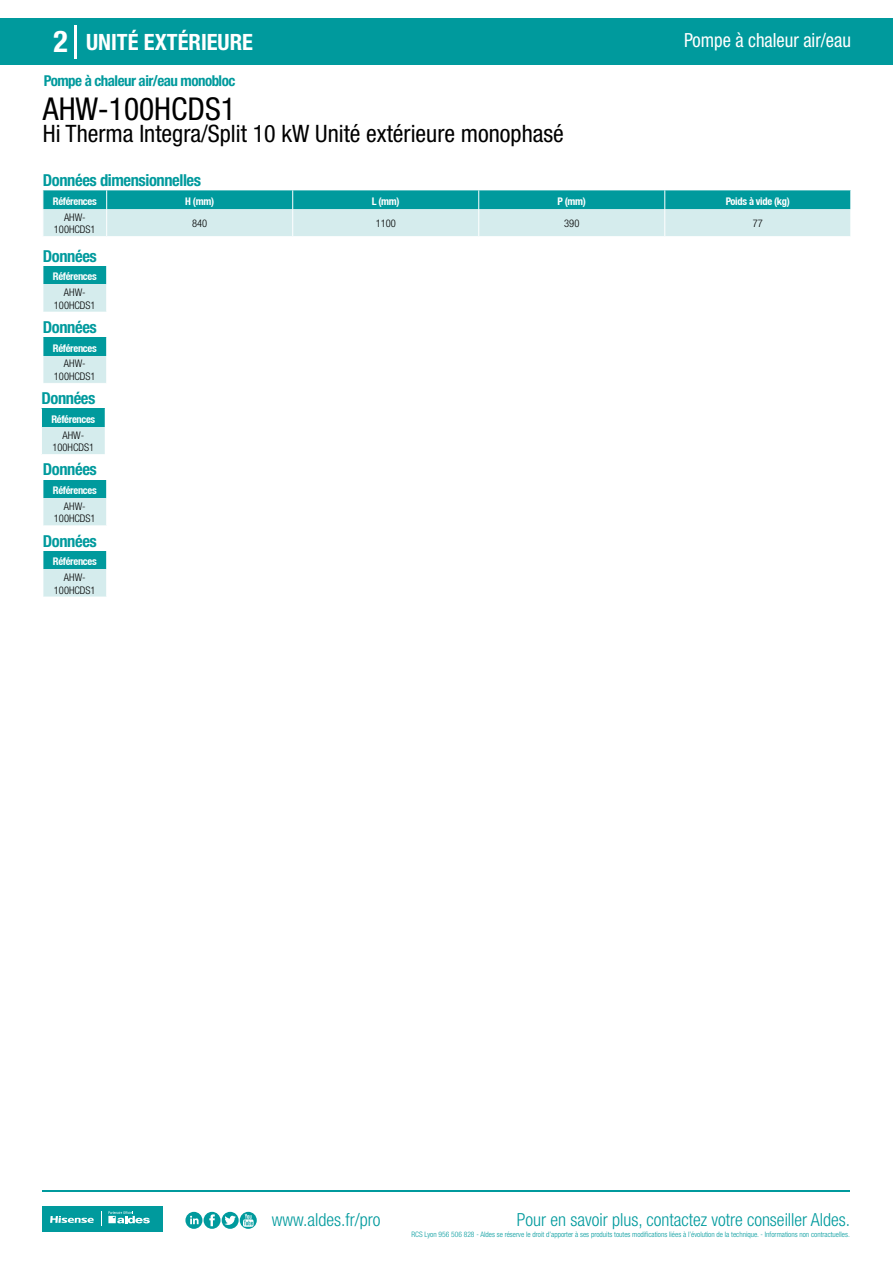
<style>
.page{position:relative;width:893px;height:1263px;background:#fff}
.page>*{position:absolute;margin:0;border:0;box-sizing:border-box;transform-origin:0 0}
.t1{font:condensed 31.5px "Helvetica Neue LT Std";color:#000}
.t2{font:700 condensed 30px "Helvetica Neue LT Std";color:#fff}
.t3{font:condensed 24px "Helvetica Neue LT Std";color:#000}
.t4{font:700 condensed 22.5px "Helvetica Neue LT Std";color:#fff}
.t5{font:condensed 19.5px "Helvetica Neue LT Std";color:#fff;scale:.95 1}
.t6{font:300 condensed 18px "Helvetica Neue LT Std";color:#009a9d}
.t7{font:700 condensed 16.5px "Helvetica Neue LT Std";letter-spacing:-.025em;color:#009a9d}
.t8{font:700 condensed 15px "Helvetica Neue LT Std";letter-spacing:-.035em;color:#009a9d}
.t9{font:700 condensed 10.5px "Helvetica Neue";letter-spacing:-.03em;color:#fff}
.t10{font:300 condensed 10.5px/12.6px "Helvetica Neue";color:#000;text-align:center}
.t11{font:300 condensed 7.5px "Helvetica Neue LT Std";color:#009a9d}
</style>
<div class="page">
<svg style="left:185px;top:1212px;width:72px;height:17px"></svg>
<div style="left:43px;top:1206px;width:120px;height:25px;background:#009a9d"></div>
<svg style="left:101px;top:1211px;width:1px;height:15px"></svg>
<svg style="left:108px;top:1211px;width:42px;height:12px"></svg>
<svg style="left:50px;top:1216px;width:44px;height:7px"></svg>
<div style="left:0;top:18px;width:893px;height:46px;background:#009a9d"></div>
<hr style="left:74px;top:25px;width:2px;height:33px;background:#fff">
<hr style="left:43px;top:1190px;width:807px;height:1px;background:#009a9d">
<svg style="left:43px;top:190px;width:808px;height:46px;background:#7fcbcc"></svg>
<div style="left:43px;top:266px;width:64px;height:19px;background:#009a9d"></div>
<div style="left:43px;top:285px;width:64px;height:27px;background:#d5eced"></div>
<svg style="left:43px;top:266px;width:1px;height:46px"></svg>
<svg style="left:106px;top:266px;width:1px;height:46px"></svg>
<div style="left:43px;top:337px;width:64px;height:19px;background:#009a9d"></div>
<div style="left:43px;top:356px;width:64px;height:27px;background:#d5eced"></div>
<svg style="left:43px;top:337px;width:1px;height:46px"></svg>
<svg style="left:106px;top:337px;width:1px;height:46px"></svg>
<div style="left:41px;top:408px;width:64px;height:19px;background:#009a9d"></div>
<div style="left:41px;top:427px;width:64px;height:28px;background:#d5eced"></div>
<hr style="left:41px;top:454px;width:65px;height:1px;background:#fff">
<svg style="left:41px;top:408px;width:1px;height:46px"></svg>
<div style="left:43px;top:479px;width:64px;height:19px;background:#009a9d"></div>
<div style="left:43px;top:498px;width:64px;height:28px;background:#d5eced"></div>
<hr style="left:43px;top:525px;width:64px;height:1px;background:#fff">
<svg style="left:43px;top:479px;width:1px;height:46px"></svg>
<svg style="left:106px;top:479px;width:1px;height:46px"></svg>
<div style="left:43px;top:551px;width:64px;height:19px;background:#009a9d"></div>
<div style="left:43px;top:570px;width:64px;height:27px;background:#d5eced"></div>
<svg style="left:43px;top:551px;width:1px;height:46px"></svg>
<svg style="left:106px;top:551px;width:1px;height:46px"></svg>
<h2 class="t2" style="left:54px;top:24px;width:16px">2</h2>
<h3 class="t4" style="left:86px;top:28px;width:168px">UNITÉ EXTÉRIEURE</h3>
<h3 class="t5" style="left:684px;top:29px;width:177px">Pompe à chaleur air/eau</h3>
<h3 class="t8" style="left:44px;top:71px;width:193px">Pompe à chaleur air/eau monobloc</h3>
<h1 class="t1" style="left:43px;top:91px;width:194px">AHW-100HCDS1</h1>
<h3 class="t3" style="left:43px;top:120px;width:522px">Hi Therma Integra/Split 10 kW Unité extérieure monophasé</h3>
<h3 class="t7" style="left:43px;top:170px;width:160px">Données dimensionnelles</h3>
<h3 class="t9" style="left:53px;top:195px;width:45px">Références</h3>
<h3 class="t9" style="left:185px;top:195px;width:30px">H (mm)</h3>
<h3 class="t9" style="left:372px;top:195px;width:29px">L (mm)</h3>
<h3 class="t9" style="left:557px;top:195px;width:30px">P (mm)</h3>
<h3 class="t9" style="left:726px;top:195px;width:66px">Poids à vide (kg)</h3>
<h3 class="t10" style="left:54px;top:211px;width:43px">AHW-<br>100HCDS1</h3>
<h3 class="t10" style="left:192px;top:217px;width:17px">840</h3>
<h3 class="t10" style="left:376px;top:217px;width:22px">1100</h3>
<h3 class="t10" style="left:564px;top:217px;width:17px">390</h3>
<h3 class="t10" style="left:753px;top:217px;width:12px">77</h3>
<h3 class="t7" style="left:43px;top:246px;width:56px">Données</h3>
<h3 class="t9" style="left:53px;top:270px;width:45px">Références</h3>
<h3 class="t10" style="left:54px;top:286px;width:43px">AHW-<br>100HCDS1</h3>
<h3 class="t7" style="left:43px;top:317px;width:56px">Données</h3>
<h3 class="t9" style="left:53px;top:341px;width:45px">Références</h3>
<h3 class="t10" style="left:54px;top:357px;width:43px">AHW-<br>100HCDS1</h3>
<h3 class="t7" style="left:41px;top:388px;width:56px">Données</h3>
<h3 class="t9" style="left:51px;top:413px;width:45px">Références</h3>
<h3 class="t10" style="left:53px;top:428px;width:43px">AHW-<br>100HCDS1</h3>
<h3 class="t7" style="left:43px;top:459px;width:56px">Données</h3>
<h3 class="t9" style="left:53px;top:484px;width:45px">Références</h3>
<h3 class="t10" style="left:54px;top:500px;width:43px">AHW-<br>100HCDS1</h3>
<h3 class="t7" style="left:43px;top:531px;width:56px">Données</h3>
<h3 class="t9" style="left:53px;top:555px;width:45px">Références</h3>
<h3 class="t10" style="left:54px;top:571px;width:43px">AHW-<br>100HCDS1</h3>
<h3 class="t6" style="left:272px;top:1209px;width:110px">www.aldes.fr/pro</h3>
<h3 class="t6" style="left:517px;top:1209px;width:335px">Pour en savoir plus, contactez votre conseiller Aldes.</h3>
<p class="t11" style="left:411px;top:1230px;width:440px">RCS Lyon 956 506 828 - Aldes se réserve le droit d’apporter à ses produits toutes modifications liées à l’évolution de la technique. - Informations non contractuelles.</p>
</div>
